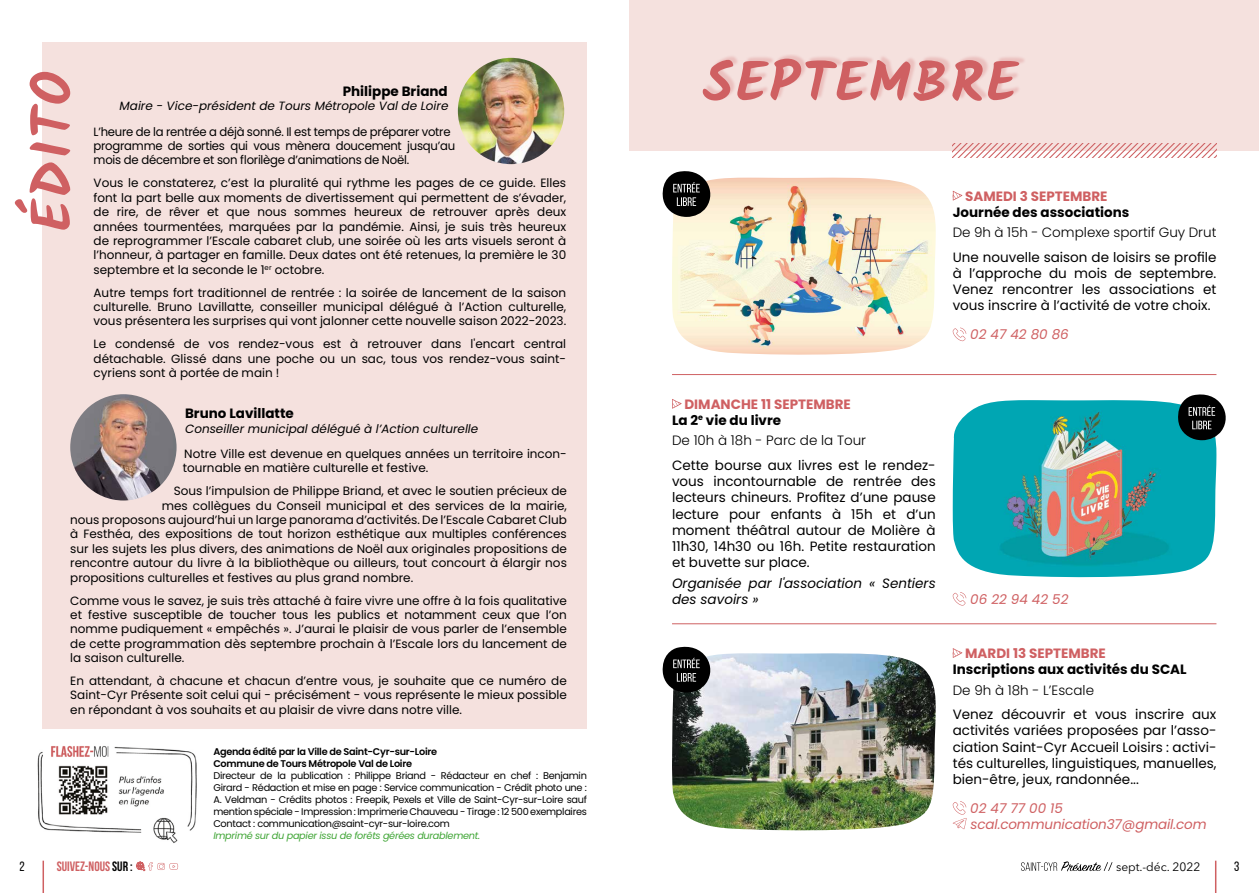
<style>
.page{position:relative;width:1259px;height:893px;background:#fff}
.page>*{position:absolute;margin:0;border:0;box-sizing:border-box;transform-origin:0 0}
.t1{font:700 55.35px "Kalam";letter-spacing:.05em;color:#cf6062}
.t2{font:13.5px/16.2px "Poppins";color:#000;text-align:justify}
.t3{font:700 13.5px "Poppins";color:#000}
.t4{font:300 13.5px "Poppins";color:#000}
.t5{font:700 13.5px/16.2px "Poppins";color:#cf6062}
.t6{font:italic 13.5px/16.2px "Poppins";letter-spacing:-.01em;color:#cf6062}
.t7{font:italic 13.5px/16.2px "Poppins";color:#000}
.t8{font:700 13.5px "Bebas Neue";color:#cf6062}
.t9{font:13.5px "Bebas Neue";color:#000}
.t10{font:12px/14.4px "Poppins";color:#000;text-align:justify}
.t11{font:12px/14.4px "Poppins";letter-spacing:-.02em;color:#000}
.t12{font:italic 12px "Poppins";color:#000}
.t13{font:12px "Avenir Next LT Pro";color:#000}
.t14{font:9.75px/12px "Poppins";letter-spacing:-.03em;color:#000;text-align:justify}
.t15{font:600 9.75px/12px "Poppins";letter-spacing:-.03em;color:#000}
.t16{font:italic 9.75px "Poppins";letter-spacing:-.03em;color:#3fa535}
.s1{color:#000}
</style>
<div class="page">
<hr style="left:1215px;top:861px;width:1px;height:32px;background:#cf6062">
<hr style="left:43px;top:861px;width:1px;height:32px;background:#cf6062">
<svg style="left:1021px;top:861px;width:91px;height:10px"></svg>
<svg style="left:136px;top:862px;width:42px;height:9px"></svg>
<div style="left:43px;top:42px;width:544px;height:687px;background:#f5e1de"></div>
<div style="left:629px;top:0;width:630px;height:151px;background:#f5e1de"></div>
<hr style="left:672px;top:374px;width:544px;height:1px;background:#cf6062">
<hr style="left:672px;top:623px;width:544px;height:1px;background:#cf6062">
<div style="left:705px;top:54px;width:321px;height:46px;background:#cf6062;opacity:.25"></div>
<svg style="left:952px;top:143px;width:264px;height:15px"></svg>
<img style="left:70px;top:394px;width:107px;height:106px;border-radius:53px">
<img style="left:458px;top:58px;width:106px;height:106px;border-radius:53px">
<img style="left:37px;top:745px;width:160px;height:98px">
<svg style="left:15px;top:72px;width:55px;height:158px"></svg>
<svg style="left:952px;top:191px;width:10px;height:10px"></svg>
<svg style="left:952px;top:328px;width:14px;height:13px"></svg>
<img style="left:672px;top:177px;width:263px;height:178px">
<svg style="left:662px;top:171px;width:49px;height:46px;background:#4d4b49"></svg>
<svg style="left:952px;top:648px;width:10px;height:10px"></svg>
<svg style="left:952px;top:801px;width:14px;height:28px"></svg>
<img style="left:672px;top:653px;width:264px;height:177px">
<svg style="left:662px;top:646px;width:49px;height:47px"></svg>
<svg style="left:672px;top:399px;width:10px;height:10px"></svg>
<img style="left:952px;top:400px;width:264px;height:178px">
<svg style="left:1176px;top:394px;width:50px;height:46px;background:#39484a"></svg>
<svg style="left:952px;top:592px;width:14px;height:14px"></svg>
<p class="t3" style="left:343px;top:83px;width:107px">Philippe Briand</p>
<p class="t12" style="left:120px;top:99px;width:330px">Maire - Vice-président de Tours Métropole Val de Loire</p>
<p class="t11" style="left:94px;top:124px;width:363px">L’heure de la rentrée a déjà sonné. Il est temps de préparer votre programme de sorties qui vous mènera doucement jusqu’au mois de décembre et son florilège d’animations de Noël.</p>
<p class="t10" style="left:94px;top:176px;width:474px">Vous le constaterez, c’est la pluralité qui rythme les pages de ce guide. Elles font la part belle aux moments de divertissement qui permettent de s’évader, de rire, de rêver et que nous sommes heureux de retrouver après deux années tourmentées, marquées par la pandémie. Ainsi, je suis très heureux de reprogrammer l’Escale cabaret club, une soirée où les arts visuels seront à l’honneur, à partager en famille. Deux dates ont été retenues, la première le 30 septembre et la seconde le 1<sup>er</sup> octobre.</p>
<p class="t10" style="left:94px;top:285px;width:474px">Autre temps fort traditionnel de rentrée : la soirée de lancement de la saison culturelle. Bruno Lavillatte, conseiller municipal délégué à l’Action culturelle, vous présentera les surprises qui vont jalonner cette nouvelle saison 2022-2023.</p>
<p class="t10" style="left:94px;top:337px;width:474px">Le condensé de vos rendez-vous est à retrouver dans l'encart central détachable. Glissé dans une poche ou un sac, tous vos rendez-vous saint&shy;cyriens sont à portée de main !</p>
<p class="t3" style="left:185px;top:406px;width:110px">Bruno Lavillatte</p>
<p class="t12" style="left:185px;top:421px;width:295px">Conseiller municipal délégué à l’Action culturelle</p>
<p class="t10" style="left:183px;top:447px;width:385px">Notre Ville est devenue en quelques années un territoire incon&shy;tournable en matière culturelle et festive.</p>
<p class="t10" style="left:174px;top:484px;width:395px">Sous l’impulsion de Philippe Briand, et avec le soutien précieux de</p>
<p class="t10" style="left:162px;top:498px;width:406px">mes collègues du Conseil municipal et des services de la mairie,</p>
<p class="t10" style="left:70px;top:513px;width:498px">nous proposons aujourd’hui un large panorama d’activités. De l’Escale Cabaret Club</p>
<p class="t10" style="left:70px;top:527px;width:498px">à Festhéa, des expositions de tout horizon esthétique aux multiples conférences</p>
<p class="t10" style="left:70px;top:541px;width:498px">sur les sujets les plus divers, des animations de Noël aux originales propositions de</p>
<p class="t10" style="left:70px;top:556px;width:498px">rencontre autour du livre à la bibliothèque ou ailleurs, tout concourt à élargir nos</p>
<p class="t10" style="left:70px;top:570px;width:344px">propositions culturelles et festives au plus grand nombre.</p>
<p class="t10" style="left:70px;top:593px;width:498px">Comme vous le savez, je suis très attaché à faire vivre une offre à la fois qualitative et festive susceptible de toucher tous les publics et notamment ceux que l’on nomme pudiquement « empêchés ». J’aurai le plaisir de vous parler de l’ensemble de cette programmation dès septembre prochain à l’Escale lors du lancement de la saison culturelle.</p>
<p class="t10" style="left:70px;top:674px;width:498px">En attendant, à chacune et chacun d’entre vous, je souhaite que ce numéro de Saint-Cyr Présente soit celui qui - précisément - vous représente le mieux possible en répondant à vos souhaits et au plaisir de vivre dans notre ville.</p>
<p class="t15" style="left:213px;top:746px;width:225px">Agenda édité par la Ville de Saint-Cyr-sur-Loire<br>Commune de Tours Métropole Val de Loire</p>
<p class="t14" style="left:213px;top:770px;width:375px">Directeur de la publication : Philippe Briand - Rédacteur en chef : Benjamin Girard - Rédaction et mise en page : Service communication - Crédit photo une :<br>A. Veldman - Crédits photos : Freepik, Pexels et Ville de Saint-Cyr-sur-Loire sauf mention spéciale - Impression : Imprimerie Chauveau - Tirage : 12 500 exemplaires Contact : communication@saint-cyr-sur-loire.com</p>
<p class="t16" style="left:213px;top:830px;width:268px">Imprimé sur du papier issu de forêts gérées durablement.</p>
<h1 class="t1" style="left:702px;top:50px;width:316px">SEPTEMBRE</h1>
<p class="t5" style="left:965px;top:188px;width:144px">SAMEDI 3 SEPTEMBRE</p>
<p class="t3" style="left:952px;top:204px;width:178px">Journée des associations</p>
<p class="t4" style="left:952px;top:225px;width:265px">De 9h à 15h - Complexe sportif Guy Drut</p>
<p class="t2" style="left:952px;top:249px;width:265px">Une nouvelle saison de loisirs se profile à l’approche du mois de septembre.<br>Venez rencontrer les associations et vous inscrire à l’activité de votre choix.</p>
<p class="t6" style="left:970px;top:327px;width:100px">02 47 42 80 86</p>
<p class="t5" style="left:672px;top:396px;width:180px;text-indent:12px">DIMANCHE 11 SEPTEMBRE<br><span class="s1">La 2</span><sup>e</sup> <span class="s1">vie du livre</span></p>
<p class="t4" style="left:672px;top:433px;width:196px">De 10h à 18h - Parc de la Tour</p>
<p class="t2" style="left:672px;top:457px;width:265px">Cette bourse aux livres est le rendez&shy;vous incontournable de rentrée des lecteurs chineurs. Profitez d’une pause lecture pour enfants à 15h et d’un moment théâtral autour de Molière à 11h30, 14h30 ou 16h. Petite restauration et buvette sur place.</p>
<p class="t7" style="left:672px;top:575px;width:265px">Organisée par l'association « Sentiers des savoirs »</p>
<p class="t6" style="left:970px;top:591px;width:100px">06 22 94 42 52</p>
<p class="t5" style="left:965px;top:645px;width:142px">MARDI 13 SEPTEMBRE</p>
<p class="t3" style="left:952px;top:661px;width:235px">Inscriptions aux activités du SCAL</p>
<p class="t4" style="left:952px;top:682px;width:143px">De 9h à 18h - L’Escale</p>
<p class="t2" style="left:952px;top:706px;width:265px">Venez découvrir et vous inscrire aux activités variées proposées par l’asso&shy;ciation Saint-Cyr Accueil Loisirs : activi&shy;tés culturelles, linguistiques, manuelles, bien-être, jeux, randonnée...</p>
<p class="t6" style="left:970px;top:800px;width:238px">02 47 77 00 15 scal.communication37@gmail.com</p>
<p class="t9" style="left:20px;top:859px;width:7px">2</p>
<p class="t8" style="left:57px;top:859px;width:77px">SUIVEZ-NOUS <span class="s1">SUR :</span></p>
<p class="t13" style="left:1116px;top:859px;width:86px">sept.-déc. 2022</p>
<p class="t9" style="left:1234px;top:859px;width:7px">3</p>
</div>
